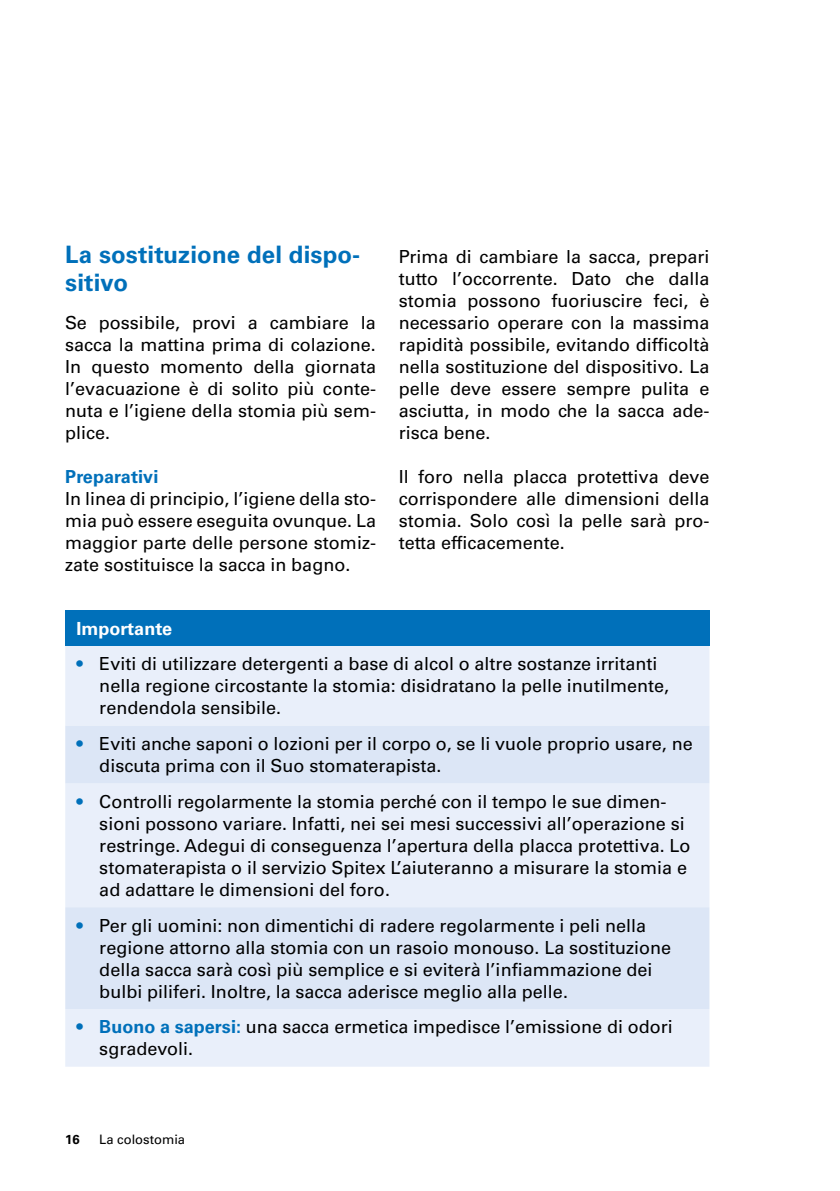
<style>
.page{position:relative;width:840px;height:1191px;background:#fff}
.page>*{position:absolute;margin:0;border:0;box-sizing:border-box;transform-origin:0 0}
.t1{font:700 24px/28px "Univers LT Std";letter-spacing:.005em;color:#0070ba}
.t2{font:18px/22px "Univers LT Std";color:#000}
.t3{font:700 18px "Univers LT Std";letter-spacing:.005em;color:#0070ba}
.t4{font:700 18px "Univers LT Std";color:#fff}
.t5{font:13px "Univers LT Std";color:#000}
.t6{font:700 13px "Univers LT Std";color:#000}
.s1{color:#0070ba}
.s2{font-weight:700;color:#0070ba}
</style>
<div class="page">
<div style="left:65px;top:610px;width:644px;height:36px;background:#0070ba"></div>
<div style="left:65px;top:646px;width:644px;height:420px;background:#e9effa"></div>
<svg style="left:65px;top:725px;width:644px;height:284px;background:#e1e9f7"></svg>
<h1 class="t1" style="left:65px;top:241px;width:296px">La sostituzione del dispo&shy;sitivo</h1>
<p class="t2" style="left:65px;top:312px;width:312px;text-align:justify">Se possibile, provi a cambiare la sacca la mattina prima di colazione.<br>In questo momento della giornata l’evacuazione è di solito più conte&shy;nuta e l’igiene della stomia più sem&shy;plice.</p>
<p class="t3" style="left:65px;top:466px;width:95px">Preparativi</p>
<p class="t2" style="left:65px;top:488px;width:312px;text-align:justify">In linea di principio, l’igiene della sto&shy;mia può essere eseguita ovunque. La maggior parte delle persone stomiz&shy;zate sostituisce la sacca in bagno.</p>
<p class="t2" style="left:398px;top:246px;width:312px;text-align:justify">Prima di cambiare la sacca, prepari tutto l’occorrente. Dato che dalla stomia possono fuoriuscire feci, è necessario operare con la massima rapidità possibile, evitando difficoltà nella sostituzione del dispositivo. La pelle deve essere sempre pulita e asciutta, in modo che la sacca ade&shy;risca bene.</p>
<p class="t2" style="left:398px;top:466px;width:312px;text-align:justify">Il foro nella placca protettiva deve corrispondere alle dimensioni della stomia. Solo così la pelle sarà pro&shy;tetta efficacemente.</p>
<p class="t4" style="left:77px;top:618px;width:97px">Importante</p>
<p class="t2" style="left:99px;top:653px;width:571px;text-indent:-23px"><span class="s1">•</span> Eviti di utilizzare detergenti a base di alcol o altre sostanze irritanti nella regione circostante la stomia: disidratano la pelle inutilmente, rendendola sensibile.</p>
<p class="t2" style="left:99px;top:733px;width:594px;text-indent:-23px"><span class="s1">•</span> Eviti anche saponi o lozioni per il corpo o, se li vuole proprio usare, ne discuta prima con il Suo stomaterapista.</p>
<p class="t2" style="left:99px;top:790px;width:592px;text-indent:-23px"><span class="s1">•</span> Controlli regolarmente la stomia perché con il tempo le sue dimen&shy;sioni possono variare. Infatti, nei sei mesi successivi all’operazione si restringe. Adegui di conseguenza l’apertura della placca protettiva. Lo stomaterapista o il servizio Spitex L’aiuteranno a misurare la stomia e ad adattare le dimensioni del foro.</p>
<p class="t2" style="left:99px;top:914px;width:573px;text-indent:-23px"><span class="s1">•</span> Per gli uomini: non dimentichi di radere regolarmente i peli nella regione attorno alla stomia con un rasoio monouso. La sostituzione della sacca sarà così più semplice e si eviterà l’infiammazione dei bulbi piliferi. Inoltre, la sacca aderisce meglio alla pelle.</p>
<p class="t2" style="left:99px;top:1016px;width:574px;text-indent:-23px"><span class="s1">•</span> <span class="s2">Buono a sapersi:</span> una sacca ermetica impedisce l’emissione di odori sgradevoli.</p>
<p class="t6" style="left:65px;top:1132px;width:16px">16</p>
<p class="t5" style="left:99px;top:1132px;width:87px">La colostomia</p>
</div>
